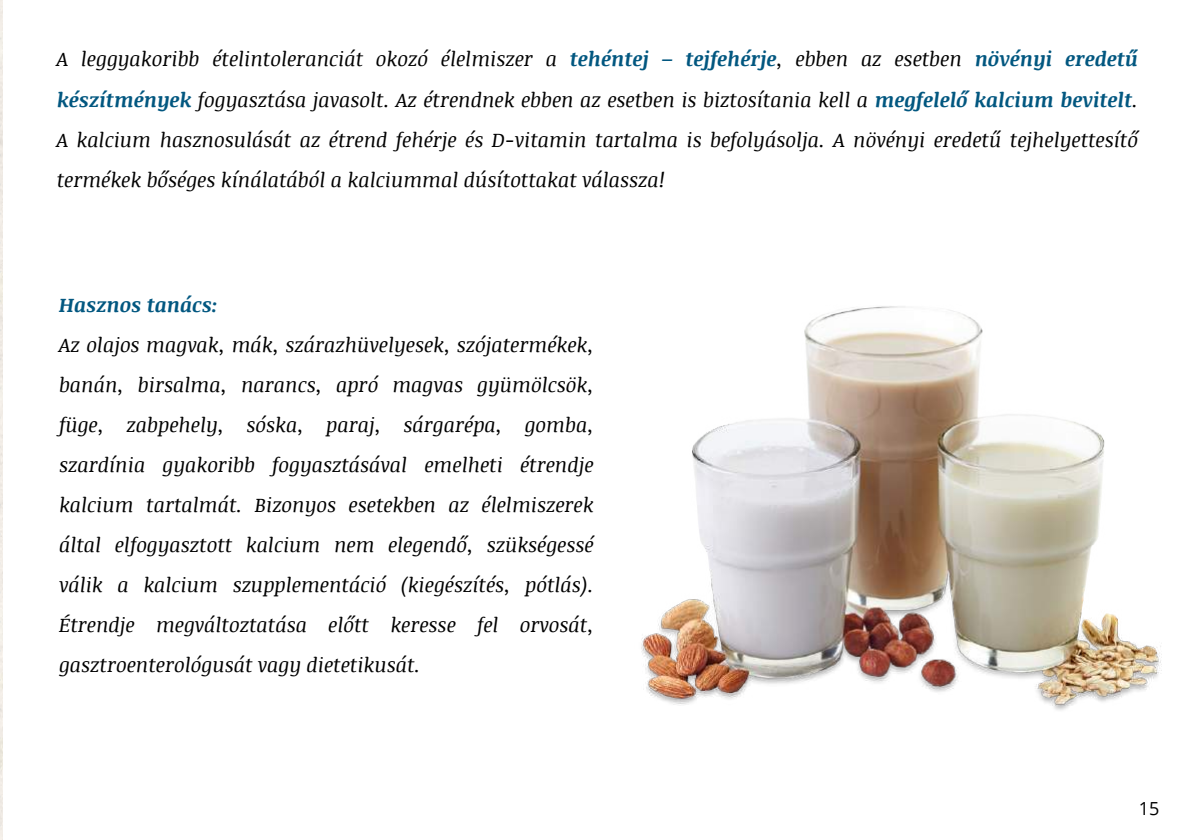
<style>
.page{position:relative;width:1191px;height:840px;background:#fff}
.page>*{position:absolute;margin:0;border:0;box-sizing:border-box;transform-origin:0 0}
.t1{font:italic 20px/40px "Noticia Text";color:#000;text-align:justify}
.t2{font:italic 700 20px "Noticia Text";color:#025780}
.t3{font:18px "Open Sans";color:#000}
.s1{font-weight:700;color:#025780}
</style>
<div class="page">
<img style="left:1px;top:0;width:1px;height:839px">
<img style="left:641px;top:306px;width:521px;height:405px">
<p class="t1" style="left:57px;top:39px;width:1082px">A leggyakoribb ételintoleranciát okozó élelmiszer a <span class="s1">tehéntej – tejfehérje</span>, ebben az esetben <span class="s1">növényi eredetű készítmények</span> fogyasztása javasolt. Az étrendnek ebben az esetben is biztosítania kell a <span class="s1">megfelelő kalcium bevitelt</span>.<br>A kalcium hasznosulását az étrend fehérje és D-vitamin tartalma is befolyásolja. A növényi eredetű tejhelyettesítő termékek bőséges kínálatából a kalciummal dúsítottakat válassza!</p>
<p class="t2" style="left:59px;top:290px;width:160px">Hasznos tanács:</p>
<p class="t1" style="left:59px;top:324px;width:536px">Az olajos magvak, mák, szárazhüvelyesek, szójatermékek, banán, birsalma, narancs, apró magvas gyümölcsök, füge, zabpehely, sóska, paraj, sárgarépa, gomba, szardínia gyakoribb fogyasztásával emelheti étrendje kalcium tartalmát. Bizonyos esetekben az élelmiszerek által elfogyasztott kalcium nem elegendő, szükségessé válik a kalcium szupplementáció (kiegészítés, pótlás).<br>Étrendje megváltoztatása előtt keresse fel orvosát, gasztroenterológusát vagy dietetikusát.</p>
<p class="t3" style="left:1138px;top:796px;width:22px">15</p>
</div>
